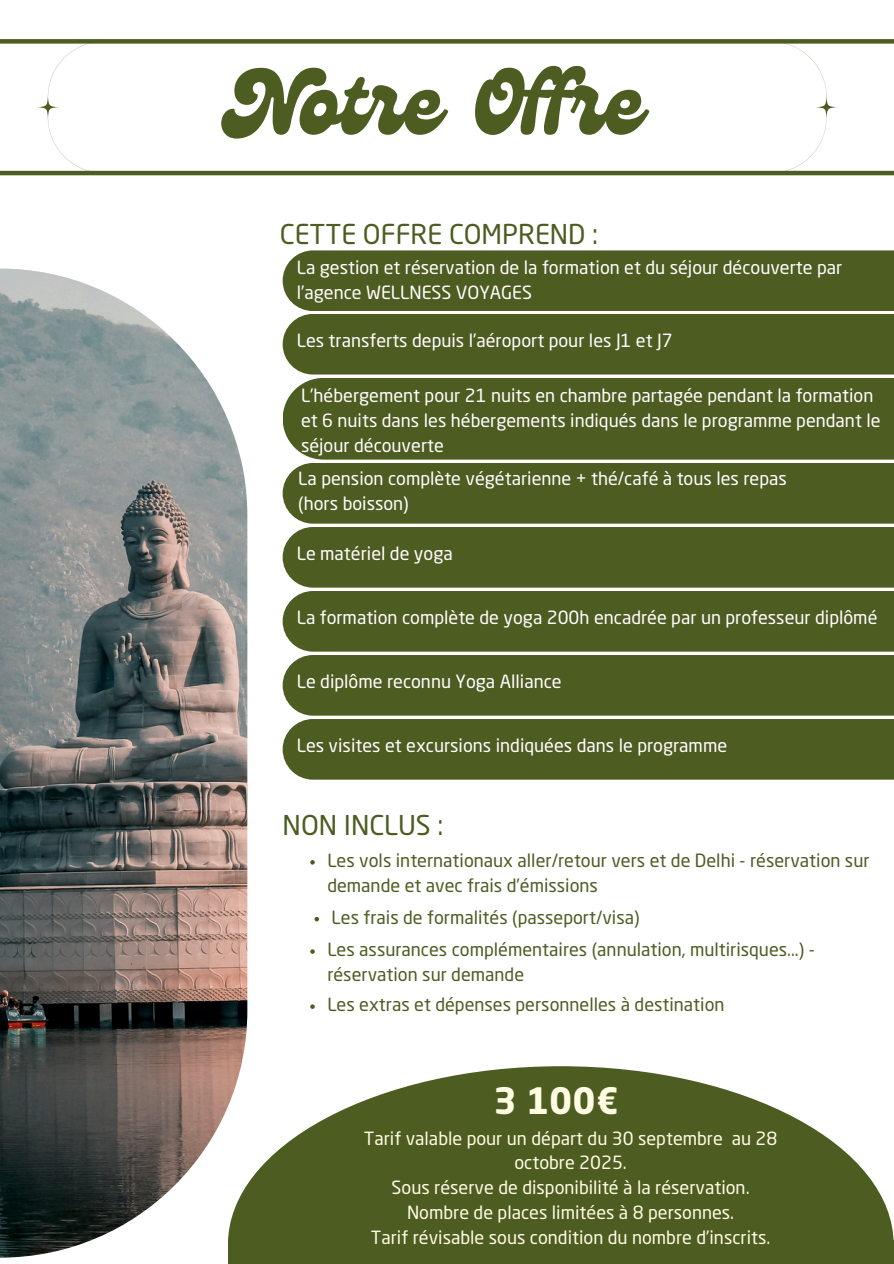
<style>
.page{position:relative;width:894px;height:1264px;background:#fff}
.page>*{position:absolute;margin:0;border:0;box-sizing:border-box;transform-origin:0 0}
.t1{font:90px "Genty";color:#4d5c21}
.t2{font:700 36px "Neo Sans Pro";color:#fffce3}
.t3{font:27px "Neo Sans Pro";color:#4d5c21}
.t4{font:18px/24.8px "Neo Sans Pro";color:#fff}
.t5{font:18px/24.8px "Neo Sans Pro";color:#4d5c21}
.t6{font:18px/24.8px "Neo Sans Pro";color:#fffce3;text-align:center}
</style>
<div class="page">
<div style="left:0;top:39px;width:893px;height:5px;background:#4d5c21"></div>
<hr style="left:0;top:171px;width:893px;height:4px;background:#4d5c21">
<svg style="left:48px;top:43px;width:56px;height:128px"></svg>
<svg style="left:37px;top:96px;width:22px;height:22px"></svg>
<svg style="left:770px;top:43px;width:56px;height:128px"></svg>
<svg style="left:815px;top:96px;width:21px;height:22px"></svg>
<img style="left:0;top:268px;width:247px;height:989px">
<svg style="left:228px;top:1066px;width:665px;height:197px;fill:#4d5c21"></svg>
<div style="left:282px;top:250px;width:611px;height:124px;background:#4d5c21"></div>
<div style="left:283px;top:378px;width:610px;height:81px;background:#4d5c21"></div>
<div style="left:282px;top:463px;width:611px;height:316px;background:#4d5c21"></div>
<svg style="left:310px;top:860px;width:5px;height:4px"></svg>
<svg style="left:310px;top:949px;width:5px;height:4px"></svg>
<svg style="left:314px;top:916px;width:5px;height:5px"></svg>
<svg style="left:310px;top:1004px;width:5px;height:4px"></svg>
<p class="t1" style="left:226px;top:51px;width:418px">Notre Offre</p>
<p class="t3" style="left:280px;top:223px;width:319px">CETTE OFFRE COMPREND :</p>
<p class="t4" style="left:297px;top:257px;width:547px">La gestion et réservation de la formation et du séjour découverte par l’agence WELLNESS VOYAGES</p>
<p class="t4" style="left:297px;top:329px;width:377px">Les transferts depuis l’aéroport pour les J1 et J7</p>
<p class="t4" style="left:301px;top:385px;width:581px">L’hébergement pour 21 nuits en chambre partagée pendant la formation et 6 nuits dans les hébergements indiqués dans le programme pendant le séjour découverte</p>
<p class="t4" style="left:298px;top:468px;width:490px">La pension complète végétarienne + thé/café à tous les repas (hors boisson)</p>
<p class="t4" style="left:297px;top:542px;width:157px">Le matériel de yoga</p>
<p class="t4" style="left:297px;top:606px;width:582px">La formation complète de yoga 200h encadrée par un professeur diplômé</p>
<p class="t4" style="left:297px;top:670px;width:266px">Le diplôme reconnu Yoga Alliance</p>
<h3 class="t4" style="left:297px;top:734px;width:432px">Les visites et excursions indiquées dans le programme</h3>
<p class="t3" style="left:282px;top:814px;width:162px">NON INCLUS :</p>
<p class="t5" style="left:327px;top:849px;width:543px">Les vols internationaux aller/retour vers et de Delhi - réservation sur demande et avec frais d’émissions</p>
<p class="t5" style="left:331px;top:906px;width:309px">Les frais de formalités (passeport/visa)</p>
<p class="t5" style="left:327px;top:938px;width:488px">Les assurances complémentaires (annulation, multirisques...) - réservation sur demande</p>
<h2 class="t5" style="left:327px;top:993px;width:398px">Les extras et dépenses personnelles à destination</h2>
<p class="t2" style="left:493px;top:1086px;width:127px">3 100€</p>
<h1 class="t6" style="left:363px;top:1127px;width:415px">Tarif valable pour un départ du 30 septembre au 28 octobre 2025.</h1>
<p class="t6" style="left:391px;top:1176px;width:359px">Sous réserve de disponibilité à la réservation.</p>
<h3 class="t6" style="left:407px;top:1201px;width:328px">Nombre de places limitées à 8 personnes.</h3>
<p class="t6" style="left:371px;top:1226px;width:401px">Tarif révisable sous condition du nombre d’inscrits.</p>
</div>
